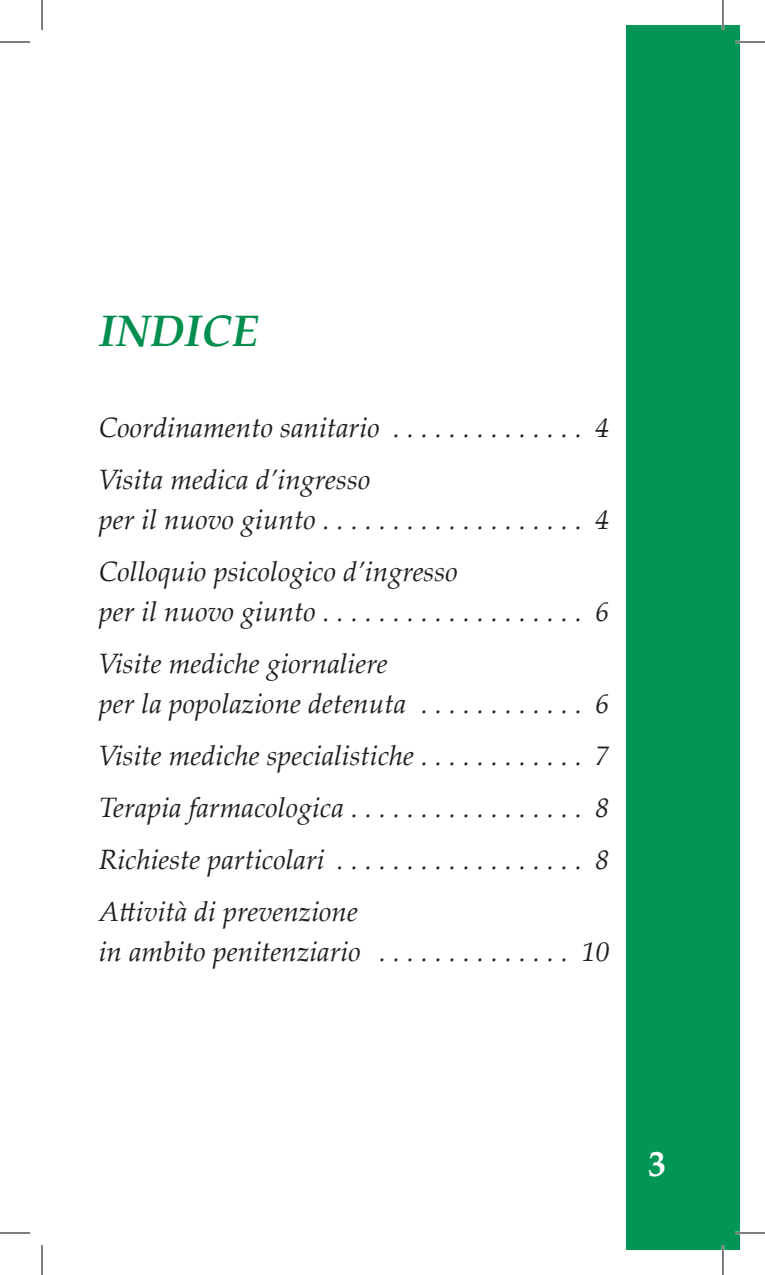
<style>
.page{position:relative;width:765px;height:1275px;background:#fff}
.page>*{position:absolute;margin:0;border:0;box-sizing:border-box;transform-origin:0 0}
.t1{font:italic 700 44px "Palatino Linotype";color:#008f4d}
.t2{font:700 36px "Palatino Linotype";color:#fff}
.t3{font:italic 28px/52px "Palatino Linotype";color:#231f20}
</style>
<div class="page">
<div style="left:626px;top:25px;width:113px;height:1225px;background:#019656"></div>
<hr style="left:734px;top:41px;width:30px;height:2px;background:#fff">
<hr style="left:734px;top:1231px;width:30px;height:3px;background:#fff">
<hr style="left:721px;top:0;width:3px;height:30px;background:#fff">
<hr style="left:721px;top:1245px;width:3px;height:30px;background:#fff">
<hr style="left:0;top:42px;width:30px;height:1px;background:#000">
<hr style="left:734px;top:42px;width:30px;height:1px;background:#000">
<hr style="left:0;top:1232px;width:30px;height:1px;background:#000">
<hr style="left:734px;top:1232px;width:30px;height:1px;background:#000">
<hr style="left:42px;top:0;width:1px;height:30px;background:#000">
<hr style="left:42px;top:1245px;width:1px;height:30px;background:#000">
<hr style="left:722px;top:0;width:1px;height:30px;background:#000">
<hr style="left:722px;top:1245px;width:1px;height:30px;background:#000">
<h1 class="t1" style="left:99px;top:300px;width:28px">INDIC</h1>
<h1 class="t1" style="left:232px;top:300px;width:28px">E</h1>
<p class="t3" style="left:99px;top:400px;width:512px">Coordinamento sanitario . . . . . . . . . . . . . . 4<br>Visita medica d’ingresso</p>
<p class="t3" style="left:99px;top:492px;width:512px">per il nuovo giunto ................... 4<br>Colloquio psicologico d’ingresso</p>
<p class="t3" style="left:99px;top:584px;width:512px">per il nuovo giunto ................... 6<br>Visite mediche giornaliere</p>
<p class="t3" style="left:99px;top:676px;width:512px;text-align:justify">per la popolazione detenuta . . . . . . . . . . . . 6<br>Visite mediche specialistiche . . . . . . . . . . . . 7<br>Terapia farmacologica . . . . . . . . . . . . . . . . . 8<br>Richieste particolari . . . . . . . . . . . . . . . . . . 8<br>Attività di prevenzione</p>
<p class="t3" style="left:99px;top:924px;width:512px">in ambito penitenziario . . . . . . . . . . . . . . 10</p>
<p class="t2" style="left:648px;top:1138px;width:19px">3</p>
</div>
